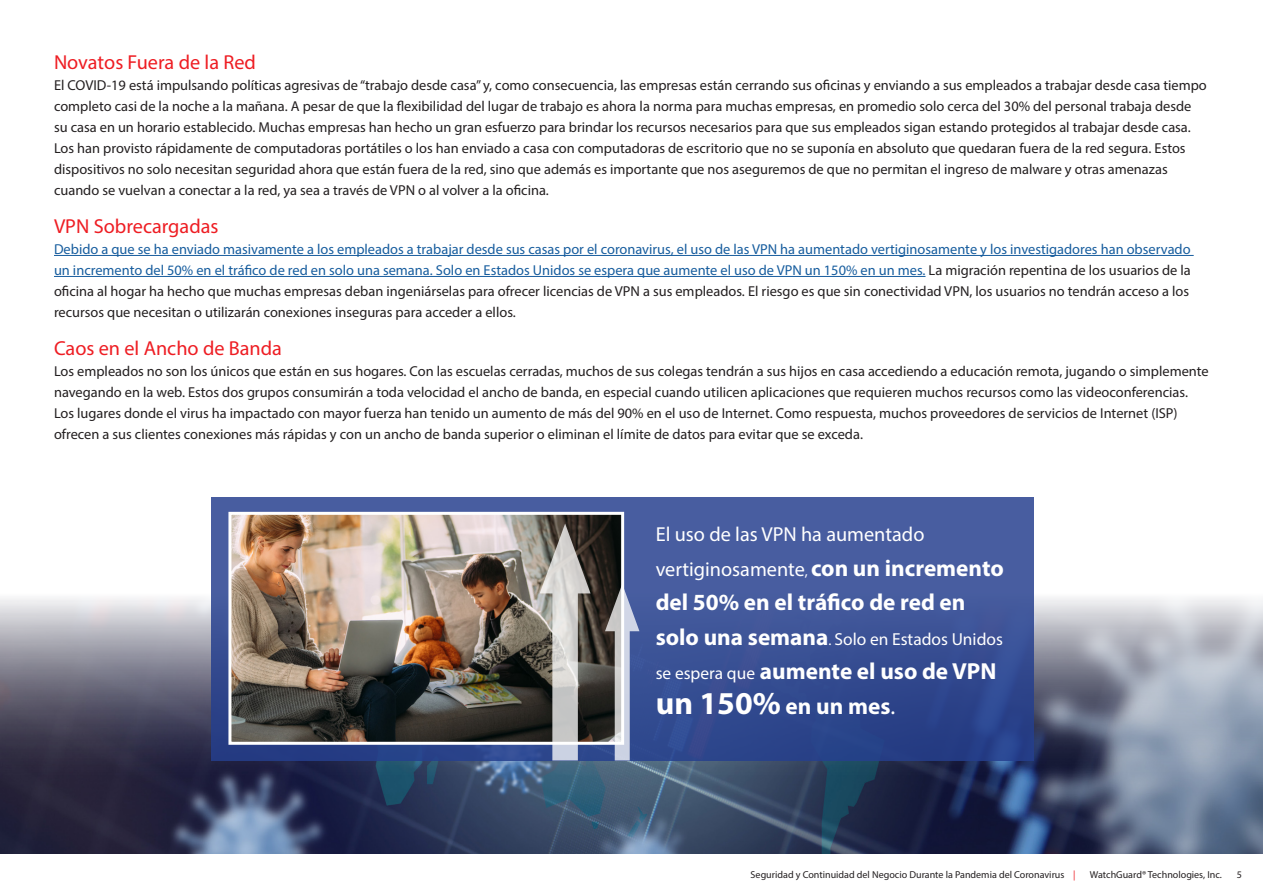
<style>
.page{position:relative;width:1263px;height:893px;background:#fff}
.page>*{position:absolute;margin:0;border:0;box-sizing:border-box;transform-origin:0 0}
.t1{font:700 23.25px/34.5px "Myriad Pro";color:#fff}
.t2{font:20.25px/34.5px "Myriad Pro";color:#fff}
.subhead_-_blue{font:20.25px "Myriad Pro";color:#ee1d23}
.t3{font:17.4px "Myriad Pro";color:#fff}
.t4{font:14.4px/21px "Myriad Pro";color:#231f20}
.t5{font:14.4px/21px "Myriad Pro";color:#175d9e}
.t6{font:10.05px "Myriad Pro";color:#231f20}
.s1{color:#231f20}
.s2{font-size:14.4px}
.s3{font-weight:700;font-size:23.25px}
.s4{font-weight:400;font-size:17.4px}
.s5{font-size:31.95px}
.s6{font-weight:400}
.s7{color:#ee1d23}
</style>
<div class="page">
<img style="left:0;top:598px;width:1263px;height:255px">
<hr style="left:54px;top:255px;width:1140px;height:1px;background:#175d9e">
<hr style="left:54px;top:276px;width:871px;height:1px;background:#175d9e">
<div style="left:211px;top:497px;width:823px;height:263px;background:linear-gradient(to bottom,#5064a6,#294288)"></div>
<img style="left:232px;top:516px;width:388px;height:225px">
<div style="left:228px;top:512px;width:396px;height:233px;border:3px solid #fff"></div>
<svg style="left:552px;top:593px;width:26px;height:167px;background:#d0d0d0"></svg>
<svg style="left:540px;top:523px;width:50px;height:70px;background:#94908a"></svg>
<svg style="left:615px;top:631px;width:15px;height:129px"></svg>
<svg style="left:605px;top:584px;width:34px;height:47px;background:#858a9c"></svg>
<p class="subhead_-_blue" style="left:54px;top:50px;width:203px">Novatos Fuera de la Red</p>
<p class="t4" style="left:54px;top:75px;width:1154px">El COVID-19 está impulsando políticas agresivas de “trabajo desde casa” y, como consecuencia, las empresas están cerrando sus oficinas y enviando a sus empleados a trabajar desde casa tiempo completo casi de la noche a la mañana. A pesar de que la flexibilidad del lugar de trabajo es ahora la norma para muchas empresas, en promedio solo cerca del 30% del personal trabaja desde su casa en un horario establecido. Muchas empresas han hecho un gran esfuerzo para brindar los recursos necesarios para que sus empleados sigan estando protegidos al trabajar desde casa.<br>Los han provisto rápidamente de computadoras portátiles o los han enviado a casa con computadoras de escritorio que no se suponía en absoluto que quedaran fuera de la red segura. Estos dispositivos no solo necesitan seguridad ahora que están fuera de la red, sino que además es importante que nos aseguremos de que no permitan el ingreso de malware y otras amenazas cuando se vuelvan a conectar a la red, ya sea a través de VPN o al volver a la oficina.</p>
<p class="subhead_-_blue" style="left:54px;top:214px;width:166px">VPN Sobrecargadas</p>
<p class="t5" style="left:54px;top:238px;width:1138px">Debido a que se ha enviado masivamente a los empleados a trabajar desde sus casas por el coronavirus, el uso de las VPN ha aumentado vertiginosamente y los investigadores han observado un incremento del 50% en el tráfico de red en solo una semana. Solo en Estados Unidos se espera que aumente el uso de VPN un 150% en un mes. <span class="s1">La migración repentina de los usuarios de la oficina al hogar ha hecho que muchas empresas deban ingeniárselas para ofrecer licencias de VPN a sus empleados. El riesgo es que sin conectividad VPN, los usuarios no tendrán acceso a los recursos que necesitan o utilizarán conexiones inseguras para acceder a ellos.</span></p>
<p class="subhead_-_blue" style="left:54px;top:336px;width:229px">Caos en el Ancho de Banda</p>
<p class="t4" style="left:54px;top:360px;width:1156px">Los empleados no son los únicos que están en sus hogares. Con las escuelas cerradas, muchos de sus colegas tendrán a sus hijos en casa accediendo a educación remota, jugando o simplemente navegando en la web. Estos dos grupos consumirán a toda velocidad el ancho de banda, en especial cuando utilicen aplicaciones que requieren muchos recursos como las videoconferencias.<br>Los lugares donde el virus ha impactado con mayor fuerza han tenido un aumento de más del 90% en el uso de Internet. Como respuesta, muchos proveedores de servicios de Internet (ISP) ofrecen a sus clientes conexiones más rápidas y con un ancho de banda superior o eliminan el límite de datos para evitar que se exceda.</p>
<p class="t2" style="left:656px;top:517px;width:350px">El uso de las VPN ha aumentado vertiginosamente<span class="s2">,</span> <span class="s3">con un incremento</span></p>
<p class="t1" style="left:656px;top:584px;width:311px">del 50% en el tráfico de red en</p>
<p class="t3" style="left:656px;top:628px;width:349px"><span class="s3">solo una semana</span><span class="s2">.</span> Solo en Estados Unidos</p>
<p class="t1" style="left:656px;top:653px;width:342px"><span class="s4">se espera que</span> aumente el uso de VPN <span class="s5">un 150%</span> en un mes<span class="s6">.</span></p>
<p class="t6" style="left:751px;top:868px;width:326px">Seguridad y Continuidad del Negocio Durante la Pandemia del Coronavirus <span class="s7">|</span></p>
<p class="t6" style="left:1090px;top:868px;width:133px">WatchGuard® Technologies, Inc.</p>
<p class="t6" style="left:1237px;top:868px;width:7px">5</p>
</div>
